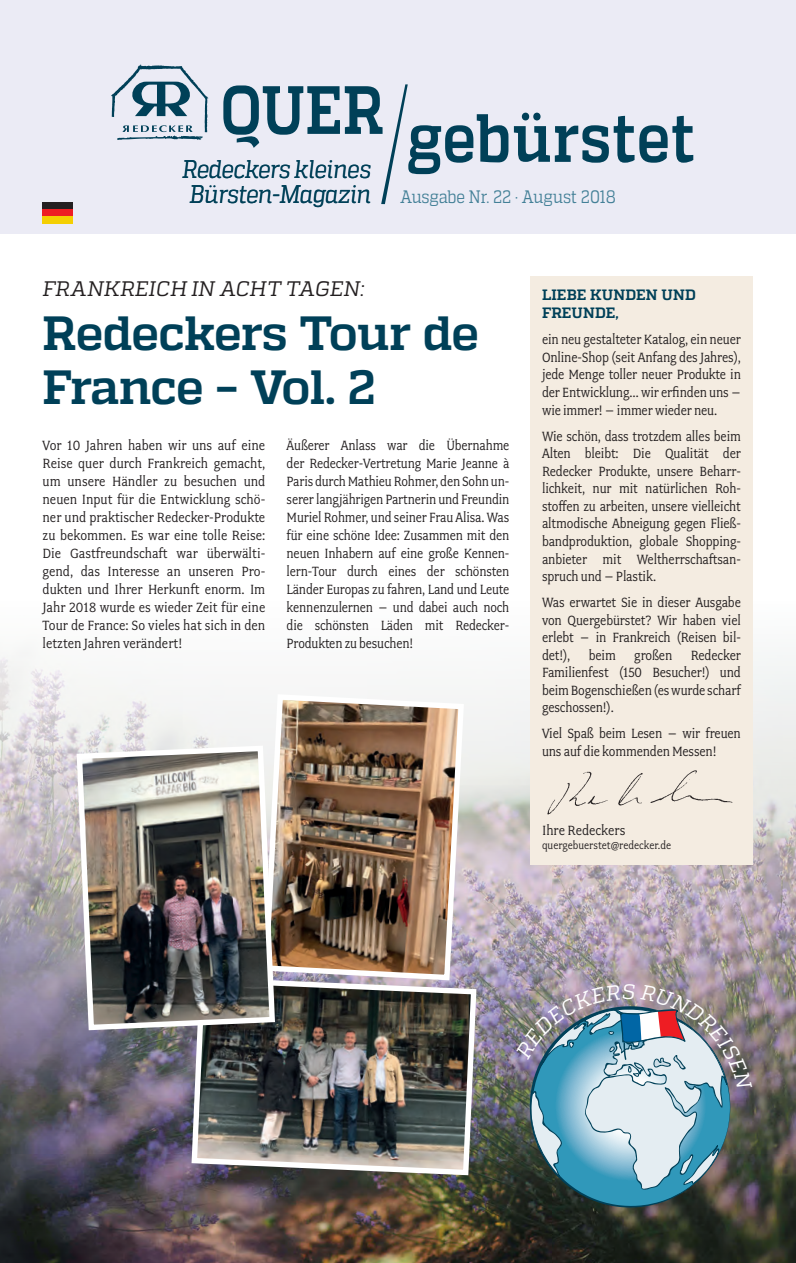
<style>
.page{position:relative;width:796px;height:1263px;background:#fff}
.page>*{position:absolute;margin:0;border:0;box-sizing:border-box;transform-origin:0 0}
.t1{font:700 68.1px "Quadon";letter-spacing:.01em;color:#004058;scale:.85 1}
.t2{font:700 48px/54px "Quadon";letter-spacing:-.02em;color:#004058}
.t3{font:italic 25.5px/25.5px "Quadon";letter-spacing:-.01em;color:#004058;scale:.85 1}
.t4{font:italic 21px "Quadon";letter-spacing:.015em;color:#231f20}
.t5{font:italic 21px "Quadon";color:#fff}
.t6{font:18px "Quadon";letter-spacing:-.005em;color:#438097;scale:.85 1}
.t7{font:15px/18px "Fairplex Narrow";letter-spacing:-.01em;color:#231f20;text-align:justify}
.t8{font:700 15px/18px "Quadon";letter-spacing:.005em;color:#004058}
.t9{font:12px "Fairplex Narrow";color:#231f20}
</style>
<div class="page">
<img style="left:0;top:601px;width:795px;height:662px">
<div style="left:0;top:0;width:795px;height:234px;background:#ebebf5"></div>
<svg style="left:381px;top:84px;width:26px;height:120px"></svg>
<svg style="left:111px;top:64px;width:97px;height:76px"></svg>
<img style="left:189px;top:974px;width:290px;height:204px">
<img style="left:260px;top:691px;width:206px;height:292px">
<img style="left:74px;top:743px;width:204px;height:290px">
<div style="left:530px;top:277px;width:222px;height:588px;background:#f4ece1"></div>
<div style="left:43px;top:202px;width:30px;height:7px;background:#231f20"></div>
<div style="left:43px;top:209px;width:30px;height:8px;background:#ee1d23"></div>
<div style="left:43px;top:217px;width:30px;height:7px;background:#f4cf02"></div>
<img style="left:547px;top:770px;width:186px;height:45px">
<img style="left:515px;top:984px;width:236px;height:223px">
<h1 class="t1" style="left:220px;top:99px;width:559px">QUER gebürstet</h1>
<h3 class="t3" style="left:182px;top:156px;width:224px">Redeckers kleines<br>Bürsten-Magazin</h3>
<p class="t6" style="left:400px;top:187px;width:255px">Ausgabe Nr. 22 · August 2018</p>
<h3 class="t4" style="left:43px;top:276px;width:323px">FRANKREICH IN ACHT TAGEN:</h3>
<h2 class="t2" style="left:43px;top:306px;width:438px">Redeckers Tour de<br>France – Vol. 2</h2>
<p class="t7" style="left:43px;top:436px;width:224px">Vor 10 Jahren haben wir uns auf eine Reise quer durch Frankreich gemacht, um unsere Händler zu besuchen und neuen Input für die Entwicklung schö&shy;ner und praktischer Redecker-Produkte zu bekommen. Es war eine tolle Reise:<br>Die Gastfreundschaft war überwälti&shy;gend, das Interesse an unseren Pro&shy;dukten und Ihrer Herkunft enorm. Im Jahr 2018 wurde es wieder Zeit für eine Tour de France: So vieles hat sich in den letzten Jahren verändert!</p>
<p class="t7" style="left:286px;top:436px;width:224px">Äußerer Anlass war die Übernahme der Redecker-Vertretung Marie Jeanne à Paris durch Mathieu Rohmer, den Sohn un&shy;serer langjährigen Partnerin und Freundin Muriel Rohmer, und seiner Frau Alisa. Was für eine schöne Idee: Zusammen mit den neuen Inhabern auf eine große Kennen&shy;lern-Tour durch eines der schönsten Länder Europas zu fahren, Land und Leute kennenzulernen – und dabei auch noch die schönsten Läden mit Redecker-Produkten zu besuchen!</p>
<p class="t8" style="left:541px;top:286px;width:155px">LIEBE KUNDEN UND<br>FREUNDE,</p>
<p class="t7" style="left:541px;top:331px;width:200px;line-height:17.5px">ein neu gestalteter Katalog, ein neuer Online-Shop (seit Anfang des Jahres), jede Menge toller neuer Produkte in der Entwicklung… wir erfinden uns – wie immer! – immer wieder neu.</p>
<p class="t7" style="left:541px;top:427px;width:200px;line-height:17.5px">Wie schön, dass trotzdem alles beim Alten bleibt: Die Qualität der Redecker Produkte, unsere Beharr&shy;lichkeit, nur mit natürlichen Roh&shy;stoffen zu arbeiten, unsere vielleicht altmodische Abneigung gegen Fließ&shy;bandproduktion, globale Shopping&shy;anbieter mit Weltherrschaftsan&shy;spruch und – Plastik.</p>
<p class="t7" style="left:541px;top:593px;width:200px;line-height:17.5px">Was erwartet Sie in dieser Ausgabe von Quergebürstet? Wir haben viel erlebt – in Frankreich (Reisen bil&shy;det!), beim großen Redecker Familienfest (150 Besucher!) und beim Bogenschießen (es wurde scharf geschossen!).</p>
<p class="t7" style="left:541px;top:725px;width:200px;line-height:17.5px">Viel Spaß beim Lesen – wir freuen uns auf die kommenden Messen!</p>
<p class="t7" style="left:541px;top:821px;width:85px">Ihre Redeckers</p>
<p class="t9" style="left:541px;top:839px;width:131px">quergebuerstet@redecker.de</p>
<h3 class="t5" style="left:621px;top:979px;width:15px">S</h3>
</div>
